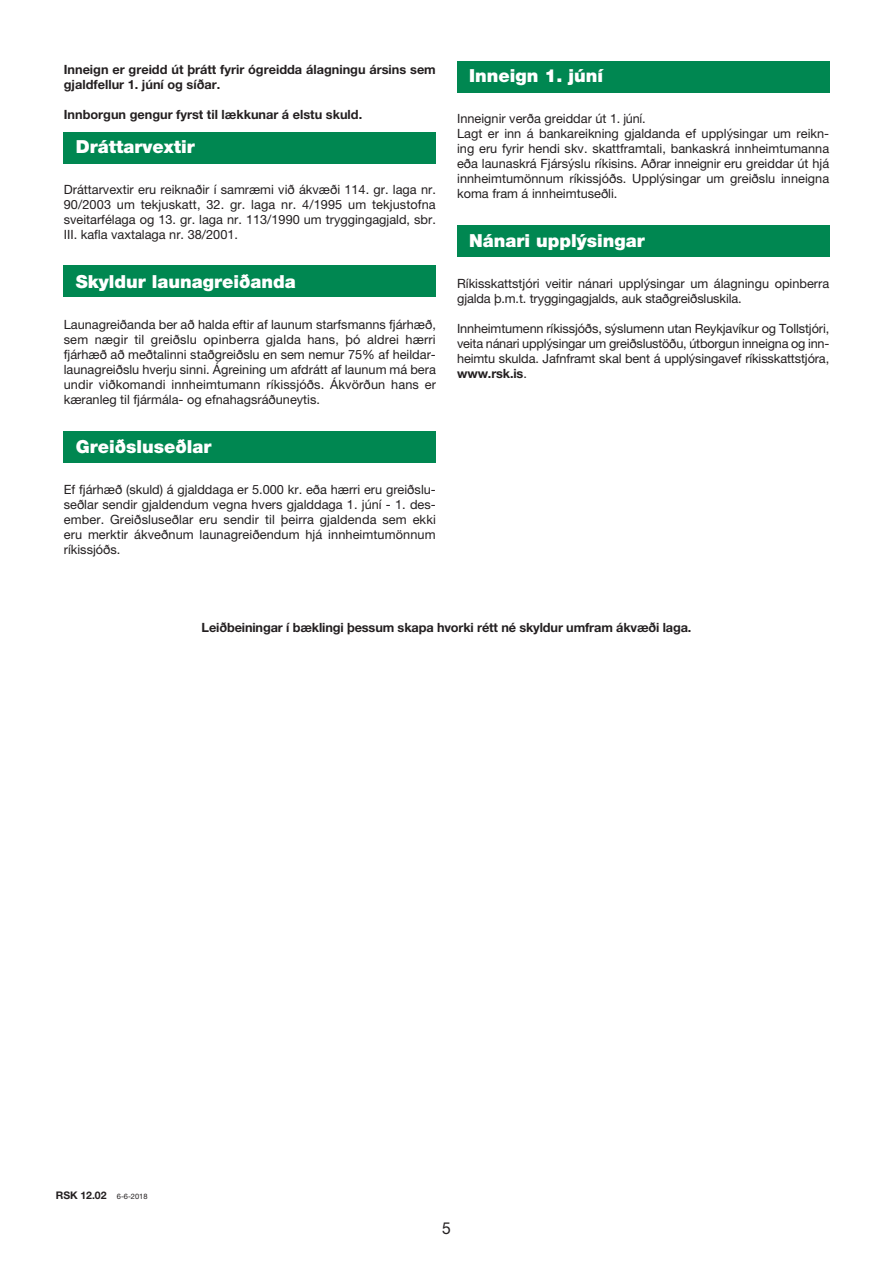
<style>
.page{position:relative;width:893px;height:1263px;background:#fff}
.page>*{position:absolute;margin:0;border:0;box-sizing:border-box;transform-origin:0 0}
.t1{font:900 18px "Helvetica Neue";color:#fff}
.t2{font:16.5px "Helvetica Neue";color:#231f20;scale:.95 1}
.t3{font:12.75px/15px "Helvetica Neue";color:#231f20;text-align:justify}
.t4{font:700 12.75px/15px "Helvetica Neue";color:#231f20}
.t5{font:700 10.5px "Helvetica Neue";letter-spacing:-.005em;color:#231f20}
.s1{font-weight:700}
.s2{font-weight:400;font-size:7.5px}
</style>
<div class="page">
<div style="left:64px;top:132px;width:372px;height:32px;background:#008751"></div>
<div style="left:64px;top:265px;width:372px;height:32px;background:#008751"></div>
<div style="left:64px;top:431px;width:372px;height:32px;background:#008751"></div>
<div style="left:457px;top:61px;width:372px;height:32px;background:#008751"></div>
<div style="left:457px;top:225px;width:372px;height:32px;background:#008751"></div>
<p class="t4" style="left:64px;top:61px;width:374px">Inneign er greidd út þrátt fyrir ógreidda álagningu ársins sem gjaldfellur 1. júní og síðar.</p>
<p class="t4" style="left:64px;top:106px;width:300px">Innborgun gengur fyrst til lækkunar á elstu skuld.</p>
<h1 class="t1" style="left:76px;top:136px;width:120px">Dráttarvextir</h1>
<p class="t3" style="left:64px;top:182px;width:374px">Dráttarvextir eru reiknaðir í samræmi við ákvæði 114. gr. laga nr.<br>90/2003 um tekjuskatt, 32. gr. laga nr. 4/1995 um tekjustofna sveitarfélaga og 13. gr. laga nr. 113/1990 um tryggingagjald, sbr.<br>III. kafla vaxtalaga nr. 38/2001.</p>
<h1 class="t1" style="left:76px;top:271px;width:222px">Skyldur launagreiðanda</h1>
<p class="t3" style="left:64px;top:317px;width:374px">Launagreiðanda ber að halda eftir af launum starfsmanns fjárhæð, sem nægir til greiðslu opinberra gjalda hans, þó aldrei hærri fjárhæð að meðtalinni staðgreiðslu en sem nemur 75% af heildar&shy;launagreiðslu hverju sinni. Ágreining um afdrátt af launum má bera undir viðkomandi innheimtumann ríkissjóðs. Ákvörðun hans er kæranleg til fjármála- og efnahagsráðuneytis.</p>
<h1 class="t1" style="left:76px;top:436px;width:137px">Greiðsluseðlar</h1>
<p class="t3" style="left:64px;top:482px;width:374px">Ef fjárhæð (skuld) á gjalddaga er 5.000 kr. eða hærri eru greiðslu&shy;seðlar sendir gjaldendum vegna hvers gjalddaga 1. júní - 1. des&shy;ember. Greiðsluseðlar eru sendir til þeirra gjaldenda sem ekki eru merktir ákveðnum launagreiðendum hjá innheimtumönnum ríkissjóðs.</p>
<h1 class="t1" style="left:469px;top:65px;width:136px">Inneign 1. júní</h1>
<p class="t3" style="left:457px;top:110px;width:374px;text-align:left">Inneignir verða greiddar út 1. júní.<br>Lagt er inn á bankareikning gjaldanda ef upplýsingar um reikn&shy;ing eru fyrir hendi skv. skattframtali, bankaskrá innheimtumanna eða launaskrá Fjársýslu ríkisins. Aðrar inneignir eru greiddar út hjá innheimtumönnum ríkissjóðs. Upplýsingar um greiðslu inneigna koma fram á innheimtuseðli.</p>
<h1 class="t1" style="left:469px;top:230px;width:177px">Nánari upplýsingar</h1>
<p class="t3" style="left:457px;top:275px;width:374px">Ríkisskattstjóri veitir nánari upplýsingar um álagningu opinberra gjalda þ.m.t. tryggingagjalds, auk staðgreiðsluskila.</p>
<p class="t3" style="left:457px;top:320px;width:374px">Innheimtumenn ríkissjóðs, sýslumenn utan Reykjavíkur og Tollstjóri, veita nánari upplýsingar um greiðslustöðu, útborgun inneigna og inn&shy;heimtu skulda. Jafnframt skal bent á upplýsingavef ríkisskattstjóra, <span class="s1">www.rsk.is</span>.</p>
<p class="t4" style="left:202px;top:620px;width:491px">Leiðbeiningar í bæklingi þessum skapa hvorki rétt né skyldur umfram ákvæði laga.</p>
<p class="t5" style="left:56px;top:1189px;width:93px">RSK 12.02 <span class="s2">6-6-2018</span></p>
<p class="t2" style="left:442px;top:1218px;width:11px">5</p>
</div>
